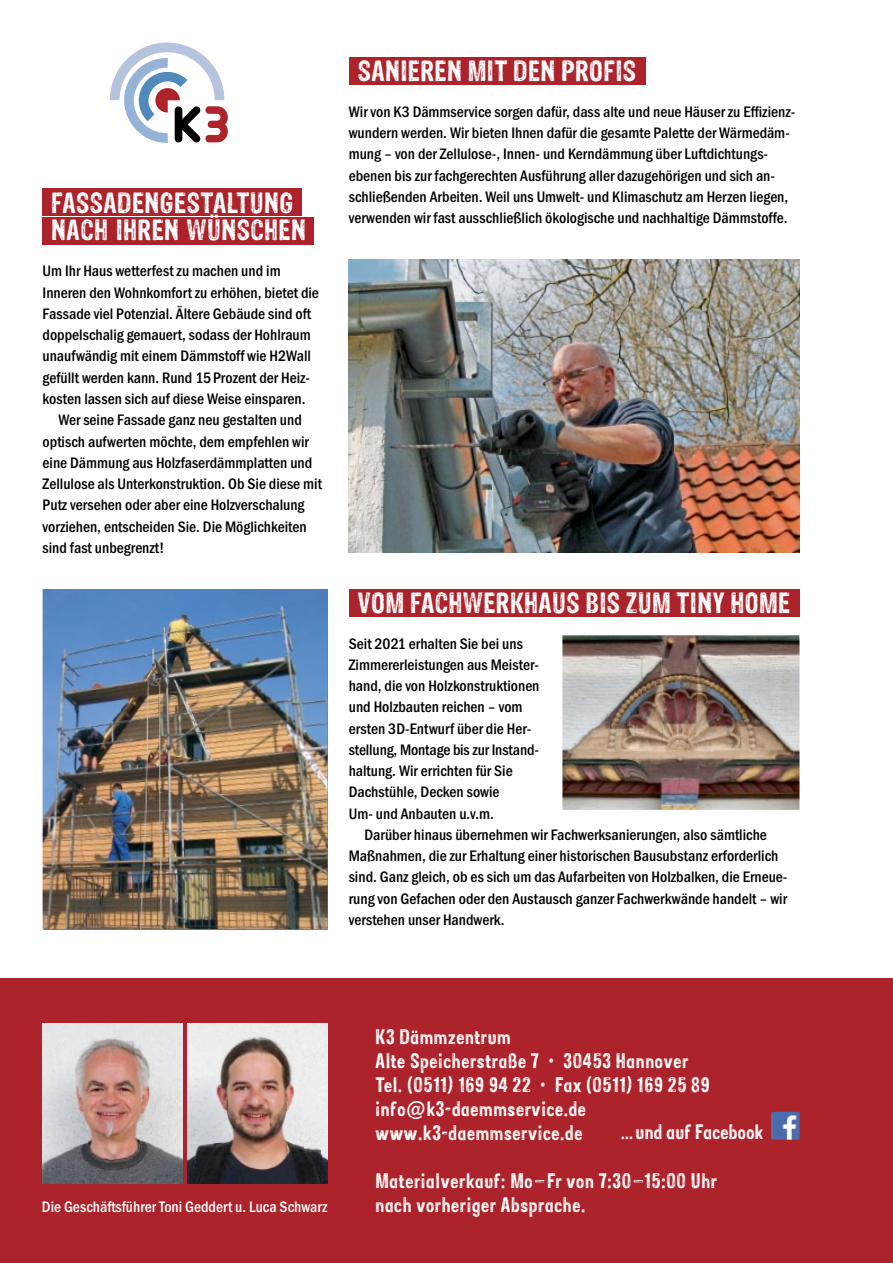
<style>
.page{position:relative;width:893px;height:1263px;background:#fff}
.page>*{position:absolute;margin:0;border:0;box-sizing:border-box;transform-origin:0 0}
.t1{font:24px/27px "Sans Culottes";letter-spacing:.02em;color:#fff}
.t2{font:17.25px/24px "Sans Culottes";letter-spacing:.04em;color:#fff}
.t3{font:500 condensed 15.75px/21.3px "Franklin Gothic";color:#000}
.t4{font:500 condensed 15.75px "Franklin Gothic";color:#fff}
</style>
<div class="page">
<div style="left:43px;top:217px;width:271px;height:27px;background:#ac232b"></div>
<img style="left:43px;top:589px;width:284px;height:340px">
<div style="left:43px;top:188px;width:259px;height:28px;background:#ac232b"></div>
<div style="left:349px;top:57px;width:296px;height:28px;background:#ac232b"></div>
<svg style="left:109px;top:43px;width:119px;height:100px"></svg>
<div style="left:0;top:978px;width:893px;height:285px;background:#ac232b"></div>
<img style="left:772px;top:1112px;width:27px;height:28px">
<img style="left:349px;top:259px;width:450px;height:294px">
<img style="left:187px;top:1024px;width:140px;height:160px">
<img style="left:43px;top:1024px;width:140px;height:160px">
<div style="left:349px;top:589px;width:450px;height:28px;background:#ac232b"></div>
<img style="left:562px;top:635px;width:237px;height:175px">
<h1 class="t1" style="left:51px;top:189px;width:256px">Fassadengestaltung nach Ihren Wünschen</h1>
<p class="t3" style="left:43px;top:261px;width:240px">Um Ihr Haus wetterfest zu machen und im</p>
<p class="t3" style="left:43px;top:282px;width:278px">Inneren den Wohnkomfort zu erhöhen, bietet die</p>
<p class="t3" style="left:43px;top:303px;width:270px">Fassade viel Potenzial. Ältere Gebäude sind oft</p>
<p class="t3" style="left:43px;top:324px;width:270px">doppelschalig gemauert, sodass der Hohlraum</p>
<p class="t3" style="left:43px;top:346px;width:270px">unaufwändig mit einem Dämmstoff wie H2Wall</p>
<p class="t3" style="left:43px;top:367px;width:269px">gefüllt werden kann. Rund 15 Prozent der Heiz-</p>
<p class="t3" style="left:43px;top:388px;width:264px">kosten lassen sich auf diese Weise einsparen.</p>
<p class="t3" style="left:58px;top:409px;width:245px">Wer seine Fassade ganz neu gestalten und</p>
<p class="t3" style="left:43px;top:431px;width:268px">optisch aufwerten möchte, dem empfehlen wir</p>
<p class="t3" style="left:43px;top:452px;width:271px">eine Dämmung aus Holzfaserdämmplatten und</p>
<p class="t3" style="left:43px;top:473px;width:281px">Zellulose als Unterkonstruktion. Ob Sie diese mit</p>
<p class="t3" style="left:43px;top:495px;width:263px">Putz versehen oder aber eine Holzverschalung</p>
<p class="t3" style="left:43px;top:516px;width:266px">vorziehen, entscheiden Sie. Die Möglichkeiten</p>
<p class="t3" style="left:43px;top:537px;width:123px">sind fast unbegrenzt!</p>
<h1 class="t1" style="left:358px;top:57px;width:280px">Sanieren mit den Profis</h1>
<p class="t3" style="left:349px;top:101px;width:448px">Wir von K3 Dämmservice sorgen dafür, dass alte und neue Häuser zu Effizienz&shy;wundern werden. Wir bieten Ihnen dafür die gesamte Palette der Wärmedäm&shy;mung – von der Zellulose-, Innen- und Kerndämmung über Luftdichtungs&shy;ebenen bis zur fachgerechten Ausführung aller dazugehörigen und sich an&shy;schließenden Arbeiten. Weil uns Umwelt- und Klimaschutz am Herzen liegen, verwenden wir fast ausschließlich ökologische und nachhaltige Dämmstoffe.</p>
<h1 class="t1" style="left:358px;top:589px;width:434px">Vom Fachwerkhaus bis zum Tiny Home</h1>
<p class="t3" style="left:349px;top:633px;width:192px">Seit 2021 erhalten Sie bei uns<br>Zimmererleistungen aus Meister&shy;hand, die von Holzkonstruktionen und Holzbauten reichen – vom ersten 3D-Entwurf über die Her&shy;stellung, Montage bis zur Instand&shy;haltung. Wir errichten für Sie<br>Dachstühle, Decken sowie<br>Um- und Anbauten u.v.m.</p>
<p class="t3" style="left:349px;top:824px;width:440px;text-indent:16px">Darüber hinaus übernehmen wir Fachwerksanierungen, also sämtliche Maßnahmen, die zur Erhaltung einer historischen Bausubstanz erforderlich sind. Ganz gleich, ob es sich um das Aufarbeiten von Holzbalken, die Erneue&shy;rung von Gefachen oder den Austausch ganzer Fachwerkwände handelt – wir verstehen unser Handwerk.</p>
<p class="t4" style="left:42px;top:1198px;width:287px">Die Geschäftsführer Toni Geddert u. Luca Schwarz</p>
<p class="t2" style="left:375px;top:1024px;width:336px">K3 Dämmzentrum<br>Alte Speicherstraße 7 · 30453 Hannover<br>Tel. (0511) 169 94 22 · Fax (0511) 169 25 89 info@k3-daemmservice.de www.k3-daemmservice.de</p>
<p class="t2" style="left:375px;top:1168px;width:343px">Materialverkauf: Mo– Fr von 7:30–15:00 Uhr nach vorheriger Absprache.</p>
<p class="t2" style="left:621px;top:1120px;width:144px">… und auf Facebook</p>
</div>
